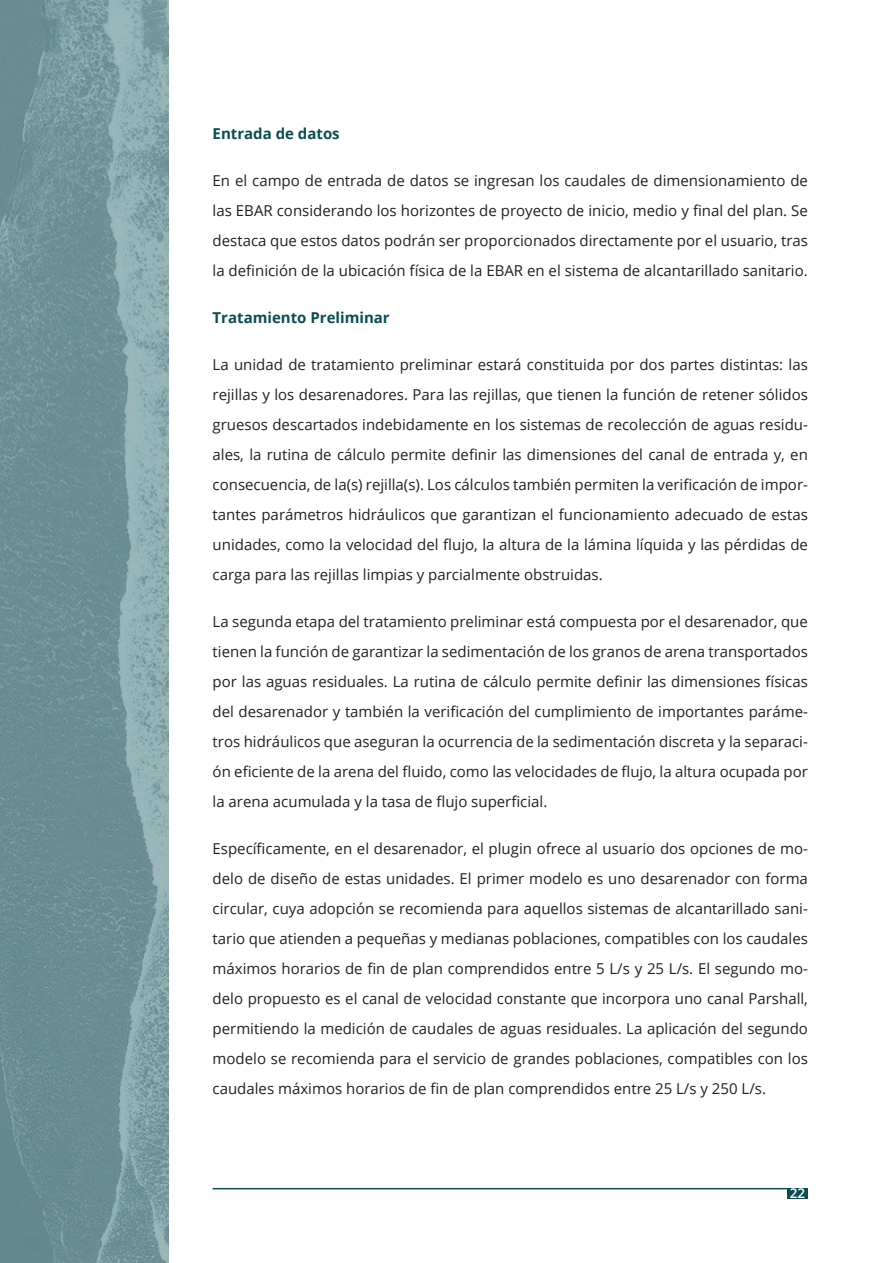
<style>
.page{position:relative;width:893px;height:1263px;background:#fff}
.page>*{position:absolute;margin:0;border:0;box-sizing:border-box;transform-origin:0 0}
.TEXTO_CORRIDO{font:15px/30px "Open Sans";color:#231f20;text-align:justify}
.TEXTO_CORRIDO-2{font:700 15px "Open Sans";color:#0d4d52}
.t1{font:600 13.5px "Open Sans";color:#fff}
</style>
<div class="page">
<div style="left:787px;top:1188px;width:21px;height:10px;background:#0d4d52"></div>
<hr style="left:213px;top:1188px;width:574px;height:1px;background:#0d4d52">
<img style="left:0;top:0;width:169px;height:1263px">
<p class="TEXTO_CORRIDO-2" style="left:213px;top:123px;width:129px">Entrada de datos</p>
<p class="TEXTO_CORRIDO" style="left:213px;top:165px;width:597px">En el campo de entrada de datos se ingresan los caudales de dimensionamiento de las EBAR considerando los horizontes de proyecto de inicio, medio y final del plan. Se destaca que estos datos podrán ser proporcionados directamente por el usuario, tras la definición de la ubicación física de la EBAR en el sistema de alcantarillado sanitario.</p>
<p class="TEXTO_CORRIDO-2" style="left:213px;top:307px;width:179px">Tratamiento Preliminar</p>
<p class="TEXTO_CORRIDO" style="left:213px;top:349px;width:597px">La unidad de tratamiento preliminar estará constituida por dos partes distintas: las rejillas y los desarenadores. Para las rejillas, que tienen la función de retener sólidos gruesos descartados indebidamente en los sistemas de recolección de aguas residu&shy;ales, la rutina de cálculo permite definir las dimensiones del canal de entrada y, en consecuencia, de la(s) rejilla(s). Los cálculos también permiten la verificación de impor&shy;tantes parámetros hidráulicos que garantizan el funcionamiento adecuado de estas unidades, como la velocidad del flujo, la altura de la lámina líquida y las pérdidas de carga para las rejillas limpias y parcialmente obstruidas.</p>
<p class="TEXTO_CORRIDO" style="left:213px;top:606px;width:597px">La segunda etapa del tratamiento preliminar está compuesta por el desarenador, que tienen la función de garantizar la sedimentación de los granos de arena transportados por las aguas residuales. La rutina de cálculo permite definir las dimensiones físicas del desarenador y también la verificación del cumplimiento de importantes paráme&shy;tros hidráulicos que aseguran la ocurrencia de la sedimentación discreta y la separaci&shy;ón eficiente de la arena del fluido, como las velocidades de flujo, la altura ocupada por la arena acumulada y la tasa de flujo superficial.</p>
<p class="TEXTO_CORRIDO" style="left:213px;top:833px;width:597px">Específicamente, en el desarenador, el plugin ofrece al usuario dos opciones de mo&shy;delo de diseño de estas unidades. El primer modelo es uno desarenador con forma circular, cuya adopción se recomienda para aquellos sistemas de alcantarillado sani&shy;tario que atienden a pequeñas y medianas poblaciones, compatibles con los caudales máximos horarios de fin de plan comprendidos entre 5 L/s y 25 L/s. El segundo mo&shy;delo propuesto es el canal de velocidad constante que incorpora uno canal Parshall, permitiendo la medición de caudales de aguas residuales. La aplicación del segundo modelo se recomienda para el servicio de grandes poblaciones, compatibles con los caudales máximos horarios de fin de plan comprendidos entre 25 L/s y 250 L/s.</p>
<p class="t1" style="left:790px;top:1184px;width:17px">22</p>
</div>
